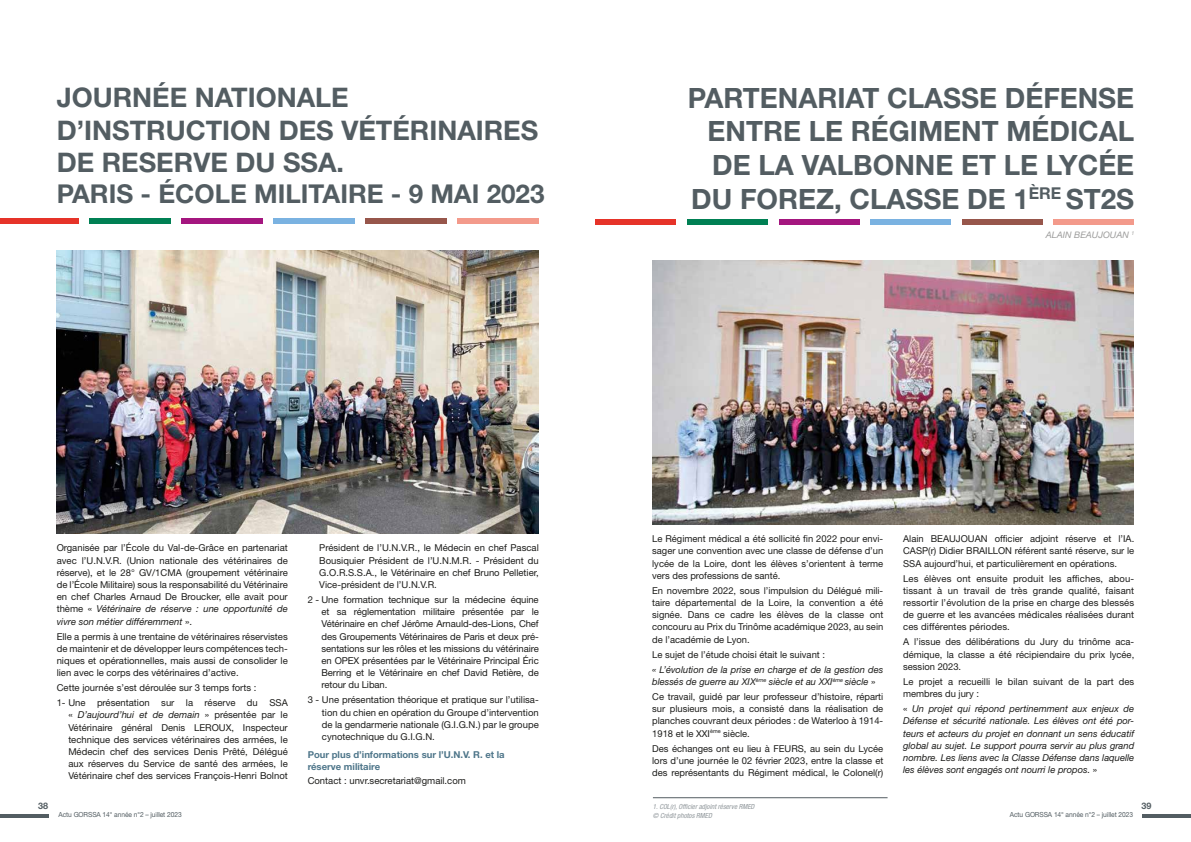
<style>
.page{position:relative;width:1191px;height:842px;background:#fff}
.page>*{position:absolute;margin:0;border:0;box-sizing:border-box;transform-origin:0 0}
.t1{font:700 28px/33.6px "Helvetica Neue LT Std";color:#535d62;text-align:right}
.t2{font:700 27px/32.4px "Helvetica Neue LT Std";color:#535d62}
.t3{font:700 26px "Helvetica Neue LT Std";color:#535d62}
.t4{font:9.5px/12.2px "Helvetica Neue LT Std";color:#1d1d1b;text-align:justify}
.t5{font:italic 9.5px/12.2px "Helvetica Neue LT Std";color:#1d1d1b}
.t6{font:700 9.5px/12.2px "Helvetica Neue LT Std";color:#4d7589}
.t7{font:italic 9px "Helvetica Neue LT Std";color:#9d9d9c}
.t8{font:700 9px "Helvetica Neue LT Std";color:#535d62}
.t9{font:7px "Helvetica Neue LT Std";letter-spacing:-.01em;color:#535d62;scale:.95 1}
.t10{font:italic condensed 7px/8.4px "Helvetica Neue LT Std";color:#91989c}
.s1{font-style:italic}
.s2{font-style:normal}
</style>
<div class="page">
<div style="left:0;top:218px;width:78px;height:6px;background:#e63329"></div>
<div style="left:89px;top:218px;width:82px;height:6px;background:#008054"></div>
<div style="left:181px;top:218px;width:82px;height:6px;background:#a4167f"></div>
<div style="left:273px;top:218px;width:82px;height:6px;background:#7ab2e1"></div>
<div style="left:365px;top:218px;width:82px;height:6px;background:#97564b"></div>
<div style="left:457px;top:218px;width:82px;height:6px;background:#f39a8b"></div>
<img style="left:57px;top:251px;width:482px;height:282px">
<div style="left:595px;top:220px;width:81px;height:5px;background:#e63329"></div>
<div style="left:687px;top:220px;width:81px;height:5px;background:#008054"></div>
<div style="left:778px;top:220px;width:81px;height:5px;background:#a4167f"></div>
<div style="left:870px;top:220px;width:81px;height:5px;background:#7ab2e1"></div>
<div style="left:961px;top:220px;width:81px;height:5px;background:#97564b"></div>
<div style="left:1053px;top:220px;width:81px;height:5px;background:#f39a8b"></div>
<hr style="left:653px;top:797px;width:234px;height:1px;background:#535d62">
<img style="left:652px;top:260px;width:482px;height:264px">
<hr style="left:0;top:814px;width:49px;height:3px;background:#535d62">
<hr style="left:1141px;top:814px;width:50px;height:3px;background:#535d62">
<h2 class="t2" style="left:57px;top:81px;width:483px">JOURNÉE NATIONALE<br>D’INSTRUCTION DES VÉTÉRINAIRES<br>DE RESERVE DU SSA.</h2>
<h3 class="t3" style="left:57px;top:178px;width:489px">PARIS - ÉCOLE MILITAIRE - 9 MAI 2023</h3>
<h1 class="t1" style="left:688px;top:80px;width:448px">PARTENARIAT CLASSE DÉFENSE<br>ENTRE LE RÉGIMENT MÉDICAL<br>DE LA VALBONNE ET LE LYCÉE<br>DU FOREZ, CLASSE DE 1<sup>ÈRE</sup> ST2S</h1>
<p class="t7" style="left:1045px;top:229px;width:90px">ALAIN BEAUJOUAN <sup>1</sup></p>
<p class="t4" style="left:57px;top:542px;width:233px">Organisée par l’École du Val-de-Grâce en partenariat avec l’U.N.V.R. (Union nationale des vétérinaires de réserve), et le 28° GV/1CMA (groupement vétérinaire de l’École Militaire) sous la responsabilité du Vétérinaire en chef Charles Arnaud De Broucker, elle avait pour thème « <span class="s1">Vétérinaire de réserve : une opportunité de vivre son métier différemment</span> ».</p>
<p class="t4" style="left:57px;top:630px;width:233px">Elle a permis à une trentaine de vétérinaires réservistes de maintenir et de développer leurs compétences tech&shy;niques et opérationnelles, mais aussi de consolider le lien avec le corps des vétérinaires d’active.</p>
<p class="t4" style="left:57px;top:680px;width:233px;line-height:15px">Cette journée s’est déroulée sur 3 temps forts :<br>1- Une présentation sur la réserve du SSA</p>
<p class="t4" style="left:68px;top:709px;width:221px">« <span class="s1">D’aujourd’hui et de demain</span> » présentée par le Vétérinaire général Denis LEROUX, Inspecteur technique des services vétérinaires des armées, le Médecin chef des services Denis Prêté, Délégué aux réserves du Service de santé des armées, le Vétérinaire chef des services François-Henri Bolnot</p>
<p class="t4" style="left:319px;top:542px;width:221px">Président de l’U.N.V.R., le Médecin en chef Pascal Bousiquier Président de l’U.N.M.R. - Président du G.O.R.S.S.A., le Vétérinaire en chef Bruno Pelletier, Vice-président de l’U.N.V.R.</p>
<p class="t4" style="left:321px;top:593px;width:219px;text-indent:-14px">2 - Une formation technique sur la médecine équine et sa réglementation militaire présentée par le Vétérinaire en chef Jérôme Arnauld-des-Lions, Chef des Groupements Vétérinaires de Paris et deux pré&shy;sentations sur les rôles et les missions du vétérinaire en OPEX présentées par le Vétérinaire Principal Éric Berring et le Vétérinaire en chef David Retière, de retour du Liban.</p>
<p class="t4" style="left:322px;top:694px;width:218px;text-indent:-14px">3 - Une présentation théorique et pratique sur l’utilisa&shy;tion du chien en opération du Groupe d’intervention de la gendarmerie nationale (G.I.G.N.) par le groupe cynotechnique du G.I.G.N.</p>
<p class="t6" style="left:308px;top:748px;width:199px">Pour plus d’informations sur l’U.N.V. R. et la réserve militaire</p>
<p class="t4" style="left:308px;top:774px;width:160px">Contact : unvr.secretariat@gmail.com</p>
<p class="t4" style="left:652px;top:532px;width:233px">Le Régiment médical a été sollicité fin 2022 pour envi&shy;sager une convention avec une classe de défense d’un lycée de la Loire, dont les élèves s’orientent à terme vers des professions de santé.</p>
<p class="t4" style="left:652px;top:584px;width:233px">En novembre 2022, sous l’impulsion du Délégué mili&shy;taire départemental de la Loire, la convention a été signée. Dans ce cadre les élèves de la classe ont concouru au Prix du Trinôme académique 2023, au sein de l’académie de Lyon.</p>
<p class="t4" style="left:652px;top:648px;width:174px">Le sujet de l’étude choisi était le suivant :</p>
<p class="t5" style="left:652px;top:663px;width:233px">« L’évolution de la prise en charge et de la gestion des blessés de guerre au XIX<sup>ème</sup> siècle et au XXI<sup>ème</sup> siècle <span class="s2">»</span></p>
<p class="t4" style="left:652px;top:690px;width:233px">Ce travail, guidé par leur professeur d’histoire, réparti sur plusieurs mois, a consisté dans la réalisation de planches couvrant deux périodes : de Waterloo à 1914- 1918 et le XXI<sup>ème</sup> siècle.</p>
<p class="t4" style="left:652px;top:742px;width:233px">Des échanges ont eu lieu à FEURS, au sein du Lycée lors d’une journée le 02 février 2023, entre la classe et des représentants du Régiment médical, le Colonel(r)</p>
<p class="t4" style="left:903px;top:532px;width:233px">Alain BEAUJOUAN officier adjoint réserve et l’IA.<br>CASP(r) Didier BRAILLON référent santé réserve, sur le SSA aujourd’hui, et particulièrement en opérations.</p>
<p class="t4" style="left:903px;top:572px;width:233px">Les élèves ont ensuite produit les affiches, abou&shy;tissant à un travail de très grande qualité, faisant ressortir l’évolution de la prise en charge des blessés de guerre et les avancées médicales réalisées durant ces différentes périodes.</p>
<p class="t4" style="left:903px;top:636px;width:233px">A l’issue des délibérations du Jury du trinôme aca&shy;démique, la classe a été récipiendaire du prix lycée, session 2023.</p>
<p class="t4" style="left:903px;top:675px;width:233px">Le projet a recueilli le bilan suivant de la part des membres du jury :</p>
<p class="t5" style="left:903px;top:702px;width:233px;text-align:justify"><span class="s2">«</span> Un projet qui répond pertinemment aux enjeux de Défense et sécurité nationale. Les élèves ont été por&shy;teurs et acteurs du projet en donnant un sens éducatif global au sujet. Le support pourra servir au plus grand nombre. Les liens avec la Classe Défense dans laquelle les élèves sont engagés ont nourri le propos. <span class="s2">»</span></p>
<p class="t8" style="left:38px;top:800px;width:12px">38</p>
<p class="t8" style="left:1141px;top:800px;width:12px">39</p>
<p class="t10" style="left:653px;top:803px;width:103px">1. COL(r), Officier adjoint réserve RMED © Crédit photos RMED</p>
<p class="t9" style="left:58px;top:810px;width:131px">Actu GORSSA 14° année n°2 – juillet 2023</p>
<p class="t9" style="left:1009px;top:810px;width:131px">Actu GORSSA 14° année n°2 – juillet 2023</p>
</div>
